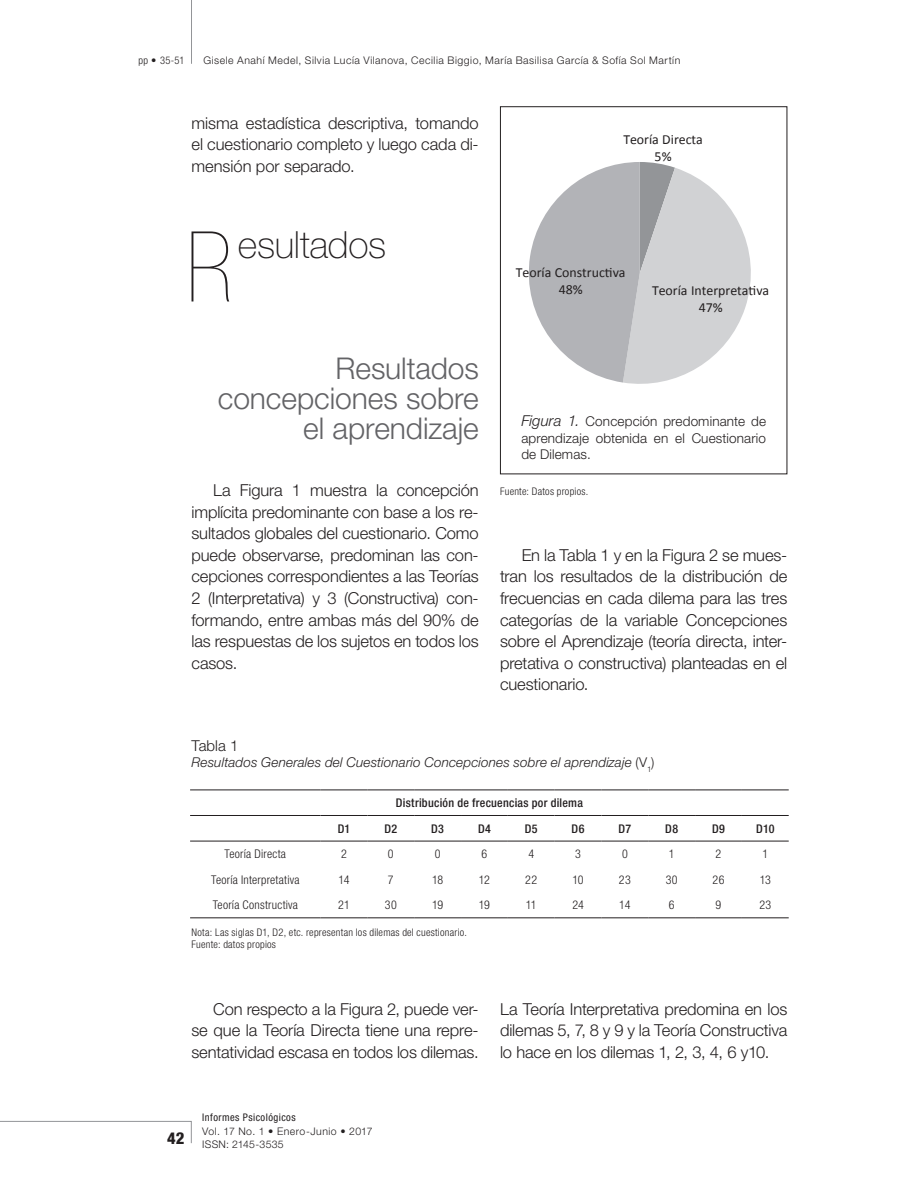
<style>
.page{position:relative;width:915px;height:1191px;background:#fff}
.page>*{position:absolute;margin:0;border:0;box-sizing:border-box;transform-origin:0 0}
.t1{font:200 condensed 97.95px "Helvetica Neue LT Std";color:#231f20}
.t2{font:100 37.5px "Helvetica Neue LT Std";letter-spacing:-.01em;color:#231f20}
.t3{font:300 30px/30px "Helvetica Neue LT Std";letter-spacing:-.005em;color:#636366;text-align:right}
.t4{font:300 16.5px/21.6px "Helvetica Neue LT Std";letter-spacing:-.005em;color:#231f20;text-align:justify}
.t5{font:800 condensed 16.5px "Helvetica Neue LT Std";color:#231f20}
.t6{font:300 15px "Helvetica Neue LT Std";letter-spacing:.005em;color:#231f20}
.t7{font:13.95px/17.1px "Calibri";color:#231f20;text-align:center}
.t8{font:300 13.5px/16.5px "Helvetica Neue LT Std";letter-spacing:.01em;color:#231f20;text-align:justify}
.t9{font:italic 300 13.5px "Helvetica Neue LT Std";letter-spacing:.01em;color:#231f20}
.t10{font:300 condensed 12px "Helvetica Neue LT Std";letter-spacing:.02em;color:#231f20}
.t11{font:500 condensed 12px "Helvetica Neue LT Std";letter-spacing:.025em;color:#231f20}
.t12{font:300 condensed 10.5px/12px "Helvetica Neue LT Std";letter-spacing:.025em;color:#231f20}
.t13{font:300 10.5px "Helvetica Neue LT Std";letter-spacing:.05em;color:#231f20}
.t14{font:300 10.5px/13.5px "Helvetica Neue LT Std";letter-spacing:.03em;color:#231f20}
.t15{font:condensed 10.5px "Helvetica Neue LT Std";letter-spacing:.045em;color:#231f20}
.s1{font-weight:200;font-stretch:normal}
.s2{font-style:italic;font-size:15px}
.s3{font-style:normal}
</style>
<div class="page">
<hr style="left:191px;top:0;width:1px;height:64px;background:#939598">
<svg style="left:0;top:1121px;width:192px;height:22px"></svg>
<svg style="left:528px;top:162px;width:223px;height:222px"></svg>
<div style="left:500px;top:106px;width:287px;height:368px;border:1px solid #231f20"></div>
<hr style="left:190px;top:917px;width:130px;height:1px;background:#231f20">
<hr style="left:320px;top:917px;width:47px;height:1px;background:#231f20">
<hr style="left:367px;top:917px;width:47px;height:1px;background:#231f20">
<hr style="left:414px;top:917px;width:47px;height:1px;background:#231f20">
<hr style="left:461px;top:917px;width:46px;height:1px;background:#231f20">
<hr style="left:507px;top:917px;width:47px;height:1px;background:#231f20">
<hr style="left:554px;top:917px;width:47px;height:1px;background:#231f20">
<hr style="left:601px;top:917px;width:47px;height:1px;background:#231f20">
<hr style="left:648px;top:917px;width:46px;height:1px;background:#231f20">
<hr style="left:694px;top:917px;width:47px;height:1px;background:#231f20">
<hr style="left:741px;top:917px;width:47px;height:1px;background:#231f20">
<hr style="left:190px;top:789px;width:130px;height:1px;background:#231f20">
<hr style="left:320px;top:789px;width:47px;height:1px;background:#231f20">
<hr style="left:367px;top:789px;width:47px;height:1px;background:#231f20">
<hr style="left:414px;top:789px;width:47px;height:1px;background:#231f20">
<hr style="left:461px;top:789px;width:46px;height:1px;background:#231f20">
<hr style="left:507px;top:789px;width:47px;height:1px;background:#231f20">
<hr style="left:554px;top:789px;width:47px;height:1px;background:#231f20">
<hr style="left:601px;top:789px;width:47px;height:1px;background:#231f20">
<hr style="left:648px;top:789px;width:46px;height:1px;background:#231f20">
<hr style="left:694px;top:789px;width:47px;height:1px;background:#231f20">
<hr style="left:741px;top:789px;width:47px;height:1px;background:#231f20">
<hr style="left:190px;top:815px;width:130px;height:1px;background:#231f20">
<hr style="left:320px;top:815px;width:47px;height:1px;background:#231f20">
<hr style="left:367px;top:815px;width:47px;height:1px;background:#231f20">
<hr style="left:414px;top:815px;width:47px;height:1px;background:#231f20">
<hr style="left:461px;top:815px;width:46px;height:1px;background:#231f20">
<hr style="left:507px;top:815px;width:47px;height:1px;background:#231f20">
<hr style="left:554px;top:815px;width:47px;height:1px;background:#231f20">
<hr style="left:601px;top:815px;width:47px;height:1px;background:#231f20">
<hr style="left:648px;top:815px;width:46px;height:1px;background:#231f20">
<hr style="left:694px;top:815px;width:47px;height:1px;background:#231f20">
<hr style="left:741px;top:815px;width:47px;height:1px;background:#231f20">
<hr style="left:190px;top:841px;width:130px;height:1px;background:#231f20">
<hr style="left:320px;top:841px;width:47px;height:1px;background:#231f20">
<hr style="left:367px;top:841px;width:47px;height:1px;background:#231f20">
<hr style="left:414px;top:841px;width:47px;height:1px;background:#231f20">
<hr style="left:461px;top:841px;width:46px;height:1px;background:#231f20">
<hr style="left:507px;top:841px;width:47px;height:1px;background:#231f20">
<hr style="left:554px;top:841px;width:47px;height:1px;background:#231f20">
<hr style="left:601px;top:841px;width:47px;height:1px;background:#231f20">
<hr style="left:648px;top:841px;width:46px;height:1px;background:#231f20">
<hr style="left:694px;top:841px;width:47px;height:1px;background:#231f20">
<hr style="left:741px;top:841px;width:47px;height:1px;background:#231f20">
<p class="t12" style="left:138px;top:54px;width:47px">pp <span class="s1">•</span> 35-51</p>
<p class="t13" style="left:203px;top:54px;width:478px">Gisele Anahí Medel, Silvia Lucía Vilanova, Cecilia Biggio, María Basilisa García &amp; Sofía Sol Martín</p>
<p class="t4" style="left:191px;top:112px;width:289px">misma estadística descriptiva, tomando el cuestionario completo y luego cada di&shy;mensión por separado.</p>
<p class="t7" style="left:623px;top:130px;width:81px">Teoría Directa<br>5%</p>
<h1 class="t1" style="left:186px;top:213px;width:49px">R</h1>
<h2 class="t2" style="left:238px;top:223px;width:150px">esultados</h2>
<h3 class="t3" style="left:218px;top:353px;width:262px">Resultados concepciones sobre el aprendizaje</h3>
<p class="t4" style="left:191px;top:479px;width:289px;text-indent:22px">La Figura 1 muestra la concepción implícita predominante con base a los re&shy;sultados globales del cuestionario. Como puede observarse, predominan las con&shy;cepciones correspondientes a las Teorías 2 (Interpretativa) y 3 (Constructiva) con&shy;formando, entre ambas más del 90% de las respuestas de los sujetos en todos los casos.</p>
<p class="t7" style="left:515px;top:263px;width:111px">Teoría Constructiva<br>48%</p>
<p class="t7" style="left:651px;top:281px;width:119px">Teoría Interpretativa<br>47%</p>
<p class="t8" style="left:521px;top:413px;width:246px"><span class="s2">Figura 1.</span> Concepción predominante de aprendizaje obtenida en el Cuestionario de Dilemas.</p>
<p class="t12" style="left:500px;top:485px;width:90px">Fuente: Datos propios.</p>
<p class="t4" style="left:500px;top:544px;width:289px;text-indent:22px">En la Tabla 1 y en la Figura 2 se mues&shy;tran los resultados de la distribución de frecuencias en cada dilema para las tres categorías de la variable Concepciones sobre el Aprendizaje (teoría directa, inter&shy;pretativa o constructiva) planteadas en el cuestionario.</p>
<p class="t6" style="left:191px;top:736px;width:48px">Tabla 1</p>
<p class="t9" style="left:191px;top:754px;width:464px">Resultados Generales del Cuestionario Concepciones sobre el aprendizaje <span class="s3">(V</span><sub>1</sub><span class="s3">)</span></p>
<p class="t11" style="left:396px;top:795px;width:188px">Distribución de frecuencias por dilema</p>
<p class="t11" style="left:337px;top:821px;width:14px">D1</p>
<p class="t11" style="left:384px;top:821px;width:14px">D2</p>
<p class="t11" style="left:431px;top:821px;width:14px">D3</p>
<p class="t11" style="left:478px;top:821px;width:14px">D4</p>
<p class="t11" style="left:524px;top:821px;width:14px">D5</p>
<p class="t11" style="left:571px;top:821px;width:14px">D6</p>
<p class="t11" style="left:618px;top:821px;width:14px">D7</p>
<p class="t11" style="left:665px;top:821px;width:14px">D8</p>
<p class="t11" style="left:711px;top:821px;width:14px">D9</p>
<p class="t11" style="left:756px;top:821px;width:20px">D10</p>
<p class="t10" style="left:224px;top:847px;width:63px">Teoría Directa</p>
<p class="t10" style="left:341px;top:847px;width:7px">2</p>
<p class="t10" style="left:388px;top:847px;width:7px">0</p>
<p class="t10" style="left:434px;top:847px;width:7px">0</p>
<p class="t10" style="left:481px;top:847px;width:7px">6</p>
<p class="t10" style="left:528px;top:847px;width:7px">4</p>
<p class="t10" style="left:575px;top:847px;width:7px">3</p>
<p class="t10" style="left:621px;top:847px;width:7px">0</p>
<p class="t10" style="left:668px;top:847px;width:7px">1</p>
<p class="t10" style="left:715px;top:847px;width:7px">2</p>
<p class="t10" style="left:762px;top:847px;width:7px">1</p>
<p class="t10" style="left:211px;top:872px;width:90px">Teoría Interpretativa</p>
<p class="t10" style="left:338px;top:872px;width:13px">14</p>
<p class="t10" style="left:388px;top:872px;width:7px">7</p>
<p class="t10" style="left:432px;top:872px;width:13px">18</p>
<p class="t10" style="left:478px;top:872px;width:13px">12</p>
<p class="t10" style="left:525px;top:872px;width:13px">22</p>
<p class="t10" style="left:572px;top:872px;width:13px">10</p>
<p class="t10" style="left:618px;top:872px;width:13px">23</p>
<p class="t10" style="left:665px;top:872px;width:13px">30</p>
<p class="t10" style="left:712px;top:872px;width:13px">26</p>
<p class="t10" style="left:759px;top:872px;width:13px">13</p>
<p class="t10" style="left:213px;top:898px;width:87px">Teoría Constructiva</p>
<p class="t10" style="left:338px;top:898px;width:13px">21</p>
<p class="t10" style="left:385px;top:898px;width:13px">30</p>
<p class="t10" style="left:432px;top:898px;width:13px">19</p>
<p class="t10" style="left:478px;top:898px;width:13px">19</p>
<p class="t10" style="left:525px;top:898px;width:12px">11</p>
<p class="t10" style="left:572px;top:898px;width:13px">24</p>
<p class="t10" style="left:619px;top:898px;width:13px">14</p>
<p class="t10" style="left:668px;top:898px;width:7px">6</p>
<p class="t10" style="left:715px;top:898px;width:7px">9</p>
<p class="t10" style="left:759px;top:898px;width:13px">23</p>
<p class="t12" style="left:191px;top:926px;width:277px">Nota: Las siglas D1, D2, etc. representan los dilemas del cuestionario.<br>Fuente: datos propios</p>
<p class="t4" style="left:191px;top:997px;width:289px;text-indent:22px">Con respecto a la Figura 2, puede ver&shy;se que la Teoría Directa tiene una repre&shy;sentatividad escasa en todos los dilemas.</p>
<p class="t4" style="left:500px;top:997px;width:289px">La Teoría Interpretativa predomina en los dilemas 5, 7, 8 y 9 y la Teoría Constructiva lo hace en los dilemas 1, 2, 3, 4, 6 y10.</p>
<p class="t5" style="left:167px;top:1128px;width:19px">42</p>
<p class="t15" style="left:202px;top:1111px;width:95px">Informes Psicológicos</p>
<p class="t14" style="left:202px;top:1124px;width:172px">Vol. 17 No. 1 • Enero-Junio • 2017<br>ISSN: 2145-3535</p>
</div>
